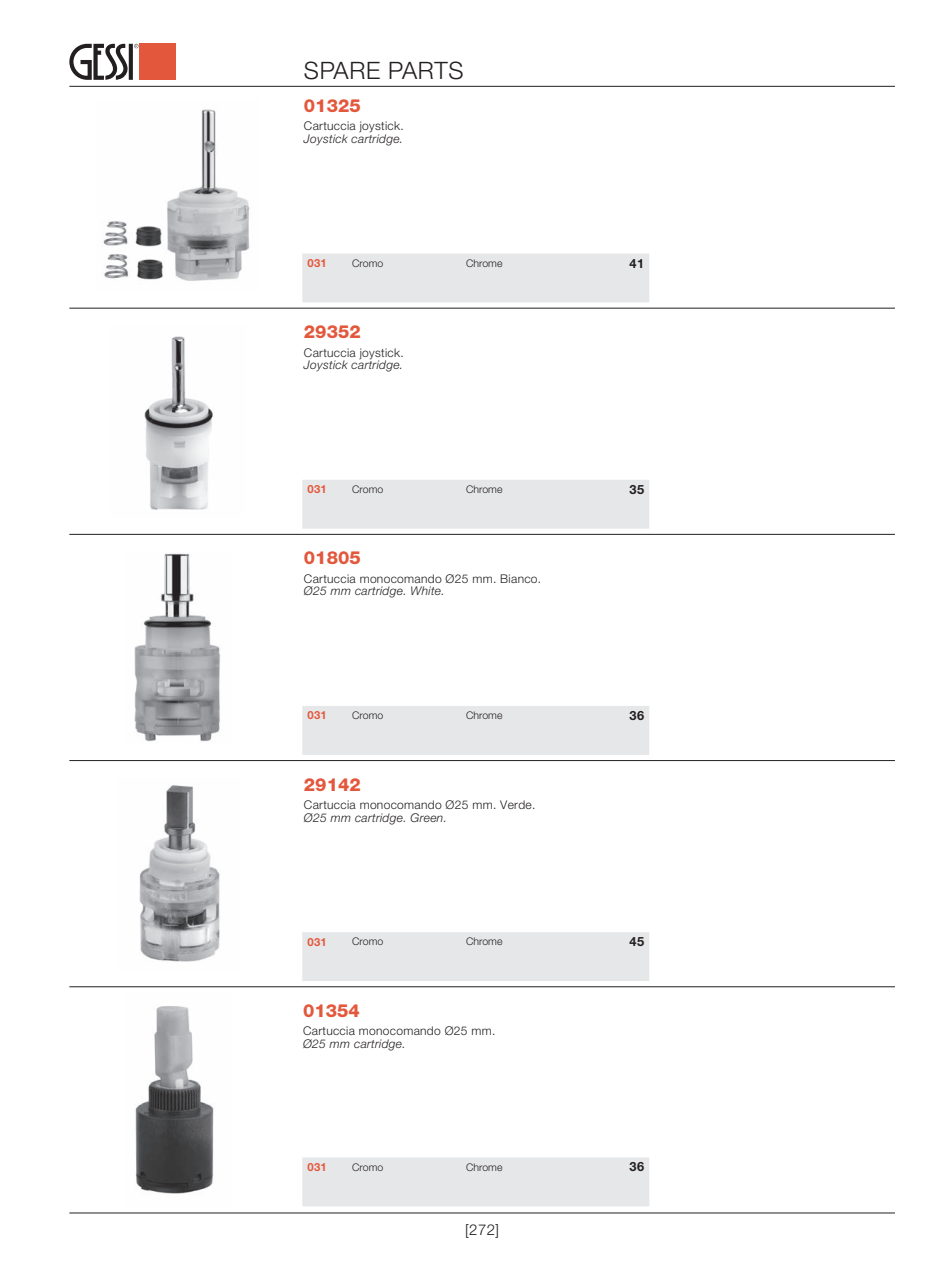
<style>
.page{position:relative;width:935px;height:1264px;background:#fff}
.page>*{position:absolute;margin:0;border:0;box-sizing:border-box;transform-origin:0 0}
.t1{font:300 24px "Helvetica Neue LT Std";letter-spacing:.025em;color:#231f20}
.t2{font:800 18px "Helvetica Neue LT Std";color:#e3583d}
.t3{font:300 15px "Helvetica Neue LT Std";color:#231f20}
.t4{font:700 12.75px "Helvetica Neue LT Std";letter-spacing:.025em;color:#231f20}
.t5{font:300 12px "Helvetica Neue LT Std";letter-spacing:.025em;color:#231f20}
.t6{font:italic 300 12px "Helvetica Neue LT Std";letter-spacing:.025em;color:#231f20}
.t7{font:700 11.25px "Helvetica Neue LT Std";letter-spacing:.025em;color:#e3583d}
.t8{font:300 10.5px "Helvetica Neue LT Std";color:#231f20}
</style>
<div class="page">
<hr style="left:69px;top:86px;width:825px;height:1px;background:#231f20">
<div style="left:140px;top:44px;width:36px;height:36px;background:#e3583d"></div>
<svg style="left:69px;top:44px;width:69px;height:36px"></svg>
<img style="left:103px;top:109px;width:147px;height:172px">
<div style="left:303px;top:254px;width:345px;height:48px;background:#e6e7e9"></div>
<hr style="left:69px;top:308px;width:825px;height:1px;background:#231f20">
<img style="left:144px;top:336px;width:69px;height:174px">
<div style="left:303px;top:481px;width:345px;height:47px;background:#e6e7e9"></div>
<div style="left:302px;top:480px;width:347px;height:49px;border:2px solid #e6e7e9"></div>
<hr style="left:69px;top:534px;width:825px;height:1px;background:#231f20">
<img style="left:134px;top:553px;width:87px;height:189px">
<div style="left:303px;top:707px;width:345px;height:47px;background:#e6e7e9"></div>
<div style="left:302px;top:706px;width:347px;height:49px;border:2px solid #e6e7e9"></div>
<hr style="left:69px;top:760px;width:825px;height:1px;background:#231f20">
<img style="left:139px;top:785px;width:81px;height:177px">
<div style="left:303px;top:933px;width:345px;height:47px;background:#e6e7e9"></div>
<div style="left:302px;top:932px;width:347px;height:49px;border:2px solid #e6e7e9"></div>
<hr style="left:69px;top:986px;width:825px;height:1px;background:#231f20">
<img style="left:135px;top:1006px;width:79px;height:188px">
<hr style="left:69px;top:1213px;width:825px;height:1px;background:#231f20">
<div style="left:303px;top:1158px;width:345px;height:48px;background:#e6e7e9"></div>
<div style="left:302px;top:1157px;width:347px;height:49px;border:2px solid #e6e7e9"></div>
<h1 class="t1" style="left:304px;top:56px;width:161px">SPARE PARTS</h1>
<h2 class="t2" style="left:304px;top:95px;width:58px">01325</h2>
<p class="t5" style="left:304px;top:119px;width:101px">Cartuccia joystick.</p>
<p class="t6" style="left:304px;top:132px;width:101px">Joystick cartridge.</p>
<p class="t7" style="left:307px;top:256px;width:21px">031</p>
<p class="t8" style="left:352px;top:257px;width:33px">Cromo</p>
<p class="t8" style="left:466px;top:257px;width:38px">Chrome</p>
<p class="t4" style="left:629px;top:255px;width:16px">41</p>
<h2 class="t2" style="left:304px;top:321px;width:58px">29352</h2>
<p class="t5" style="left:304px;top:345px;width:101px">Cartuccia joystick.</p>
<p class="t6" style="left:304px;top:358px;width:101px">Joystick cartridge.</p>
<p class="t7" style="left:307px;top:482px;width:21px">031</p>
<p class="t8" style="left:352px;top:483px;width:33px">Cromo</p>
<p class="t8" style="left:466px;top:483px;width:38px">Chrome</p>
<p class="t4" style="left:629px;top:481px;width:16px">35</p>
<h2 class="t2" style="left:304px;top:547px;width:58px">01805</h2>
<p class="t5" style="left:304px;top:571px;width:239px">Cartuccia monocomando Ø25 mm. Bianco.</p>
<p class="t6" style="left:304px;top:584px;width:142px">Ø25 mm cartridge. White.</p>
<p class="t7" style="left:307px;top:708px;width:21px">031</p>
<p class="t8" style="left:352px;top:709px;width:33px">Cromo</p>
<p class="t8" style="left:466px;top:709px;width:38px">Chrome</p>
<p class="t4" style="left:629px;top:707px;width:16px">36</p>
<h2 class="t2" style="left:304px;top:773px;width:58px">29142</h2>
<p class="t5" style="left:304px;top:797px;width:233px">Cartuccia monocomando Ø25 mm. Verde.</p>
<p class="t6" style="left:304px;top:810px;width:144px">Ø25 mm cartridge. Green.</p>
<p class="t7" style="left:307px;top:935px;width:21px">031</p>
<p class="t8" style="left:352px;top:935px;width:33px">Cromo</p>
<p class="t8" style="left:466px;top:935px;width:38px">Chrome</p>
<p class="t4" style="left:629px;top:934px;width:16px">45</p>
<h2 class="t2" style="left:303px;top:1000px;width:58px">01354</h2>
<p class="t5" style="left:303px;top:1024px;width:194px">Cartuccia monocomando Ø25 mm.</p>
<p class="t6" style="left:303px;top:1036px;width:104px">Ø25 mm cartridge.</p>
<p class="t7" style="left:307px;top:1160px;width:21px">031</p>
<p class="t8" style="left:352px;top:1160px;width:33px">Cromo</p>
<p class="t8" style="left:466px;top:1160px;width:38px">Chrome</p>
<p class="t4" style="left:629px;top:1159px;width:16px">36</p>
<p class="t3" style="left:465px;top:1220px;width:35px">[272]</p>
</div>
